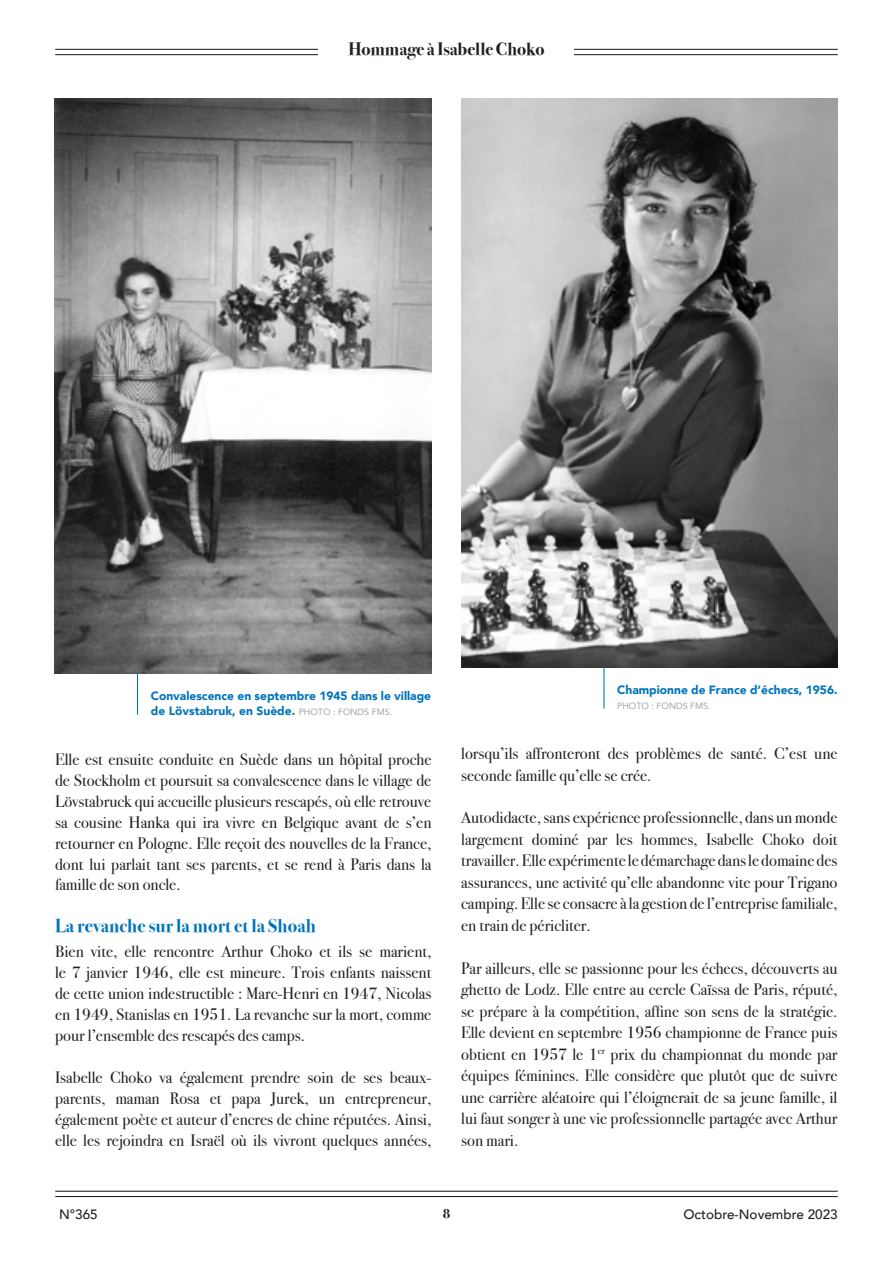
<style>
.page{position:relative;width:893px;height:1263px;background:#fff}
.page>*{position:absolute;margin:0;border:0;box-sizing:border-box;transform-origin:0 0}
.t1{font:700 18.75px "Bodoni Svty Two ITCTT";letter-spacing:.005em;color:#0074bc}
.t2{font:700 18px "Bodoni Svty Two OSITCTT";color:#231f20}
.t3{font:16.5px/21.5px "Bodoni Svty Two ITCTT";color:#231f20;text-align:justify}
.t4{font:500 13.5px "Avenir";color:#231f20}
.t5{font:700 13.5px "Bodoni Svty Two ITCTT";color:#231f20}
.t6{font:900 12px/14.4px "Avenir";color:#0074bc}
.t7{font:9px "Avenir";color:#939598}
.s1{font-weight:400;font-size:9px;color:#939598}
</style>
<div class="page">
<hr style="left:55px;top:1191px;width:783px;height:1px;background:#231f20">
<hr style="left:55px;top:1196px;width:783px;height:1px;background:#231f20">
<hr style="left:55px;top:49px;width:783px;height:1px;background:#231f20">
<hr style="left:55px;top:54px;width:783px;height:1px;background:#231f20">
<img style="left:461px;top:99px;width:377px;height:568px">
<hr style="left:603px;top:667px;width:1px;height:42px;background:#0074bc">
<img style="left:55px;top:99px;width:376px;height:574px">
<hr style="left:137px;top:673px;width:1px;height:42px;background:#0074bc">
<div style="left:319px;top:39px;width:255px;height:21px;background:#fff"></div>
<p class="t2" style="left:348px;top:39px;width:198px">Hommage à Isabelle Choko</p>
<p class="t6" style="left:151px;top:688px;width:282px">Convalescence en septembre 1945 dans le village de Lövstabruk, en Suède. <span class="s1">PHOTO : FONDS FMS.</span></p>
<p class="t6" style="left:617px;top:682px;width:222px">Championne de France d’échecs, 1956.</p>
<p class="t7" style="left:617px;top:700px;width:95px">PHOTO : FONDS FMS.</p>
<p class="t3" style="left:55px;top:747px;width:378px;line-height:20.9px">Elle est ensuite conduite en Suède dans un hôpital proche de Stockholm et poursuit sa convalescence dans le village de Lövstabruck qui accueille plusieurs rescapés, où elle retrouve sa cousine Hanka qui ira vivre en Belgique avant de s’en retourner en Pologne. Elle reçoit des nouvelles de la France, dont lui parlait tant ses parents, et se rend à Paris dans la famille de son oncle.</p>
<p class="t1" style="left:55px;top:910px;width:262px">La revanche sur la mort et la Shoah</p>
<p class="t3" style="left:55px;top:940px;width:378px;line-height:20.9px">Bien vite, elle rencontre Arthur Choko et ils se marient, le 7 janvier 1946, elle est mineure. Trois enfants naissent de cette union indestructible : Marc-Henri en 1947, Nicolas en 1949, Stanislas en 1951. La revanche sur la mort, comme pour l’ensemble des rescapés des camps.</p>
<p class="t3" style="left:55px;top:1065px;width:378px;line-height:20.9px">Isabelle Choko va également prendre soin de ses beaux&shy;parents, maman Rosa et papa Jurek, un entrepreneur, également poète et auteur d’encres de chine réputées. Ainsi, elle les rejoindra en Israël où ils vivront quelques années,</p>
<p class="t3" style="left:461px;top:741px;width:378px">lorsqu’ils affronteront des problèmes de santé. C’est une seconde famille qu’elle se crée.</p>
<p class="t3" style="left:461px;top:805px;width:378px">Autodidacte, sans expérience professionnelle, dans un monde largement dominé par les hommes, Isabelle Choko doit travailler.Elle expérimente le démarchage dans le domaine des assurances, une activité qu’elle abandonne vite pour Trigano camping. Elle se consacre à la gestion de l’entreprise familiale, en train de péricliter.</p>
<p class="t3" style="left:461px;top:956px;width:378px">Par ailleurs, elle se passionne pour les échecs, découverts au ghetto de Lodz. Elle entre au cercle Caïssa de Paris, réputé, se prépare à la compétition, affine son sens de la stratégie.<br>Elle devient en septembre 1956 championne de France puis obtient en 1957 le 1<sup>er</sup> prix du championnat du monde par équipes féminines. Elle considère que plutôt que de suivre une carrière aléatoire qui l’éloignerait de sa jeune famille, il lui faut songer à une vie professionnelle partagée avec Arthur son mari.</p>
<p class="t4" style="left:59px;top:1202px;width:40px">N°365</p>
<p class="t5" style="left:443px;top:1202px;width:9px">8</p>
<p class="t4" style="left:683px;top:1202px;width:156px">Octobre-Novembre 2023</p>
</div>
